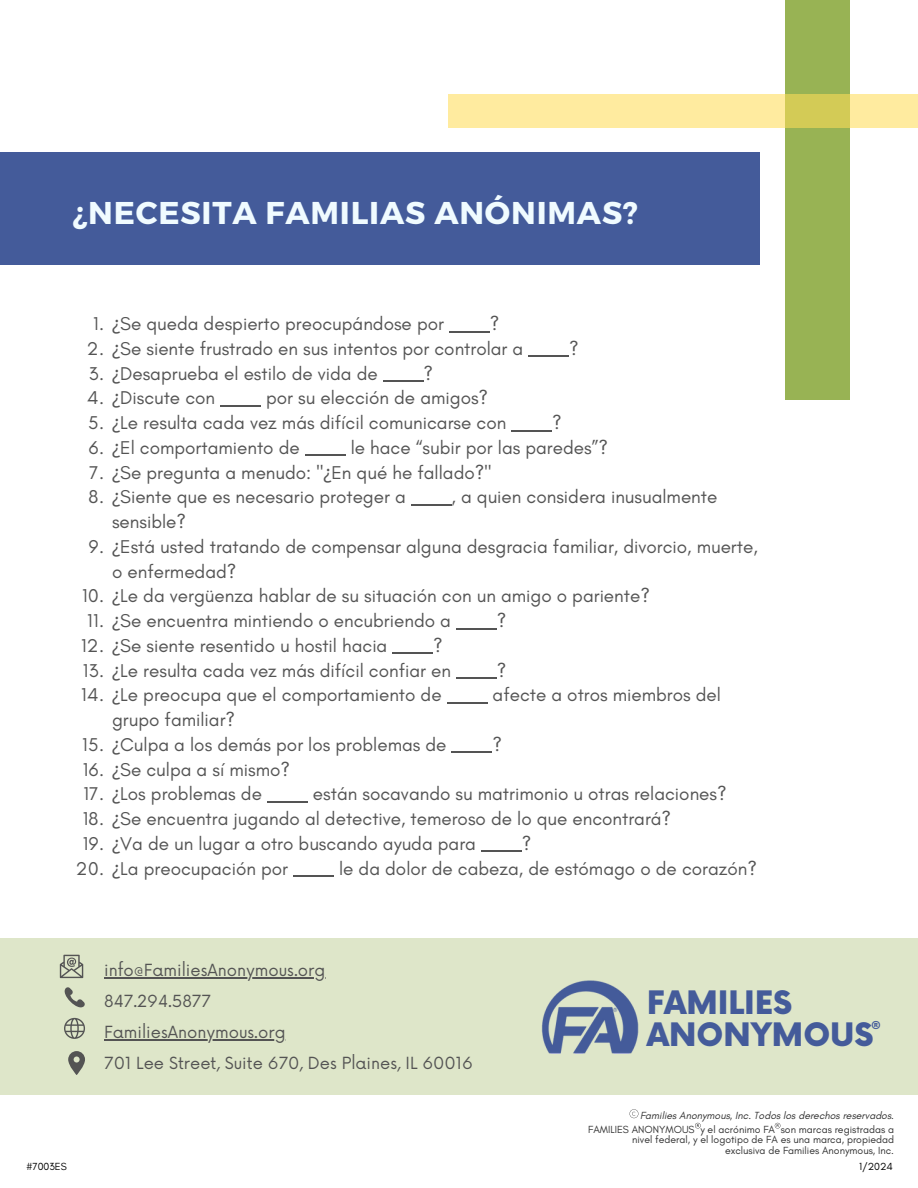
<style>
.page{position:relative;width:918px;height:1188px;background:#fff}
.page>*{position:absolute;margin:0;border:0;box-sizing:border-box;transform-origin:0 0}
.t1{font:700 31.5px "Montserrat";letter-spacing:.025em;color:#f0fbff}
.t2{font:900 31.5px/31.5px "Now";color:#445b9a}
.t3{font:18.9px/24.8px "Glacial Indifference";color:#545454}
.t4{font:16.35px/31.2px "Now";color:#545454}
.t5{font:10.5px/10.5px "Glacial Indifference";color:#323232;text-align:right}
.t6{font:italic 10.5px "Glacial Indifference";color:#323232}
.t7{font:10.5px "Glacial Indifference";color:#000}
.s1{font-family:"Noto Sans"}
</style>
<div class="page">
<div style="left:0;top:152px;width:760px;height:112px;background:#445b9a"></div>
<hr style="left:449px;top:331px;width:41px;height:1px;background:#545454">
<hr style="left:528px;top:356px;width:41px;height:1px;background:#545454">
<hr style="left:383px;top:381px;width:41px;height:1px;background:#545454">
<hr style="left:220px;top:405px;width:41px;height:2px;background:#545454">
<hr style="left:511px;top:430px;width:41px;height:1px;background:#545454">
<hr style="left:305px;top:455px;width:41px;height:1px;background:#545454">
<hr style="left:411px;top:504px;width:41px;height:2px;background:#545454">
<hr style="left:456px;top:628px;width:41px;height:1px;background:#545454">
<hr style="left:393px;top:653px;width:40px;height:1px;background:#545454">
<hr style="left:456px;top:678px;width:41px;height:1px;background:#545454">
<hr style="left:447px;top:702px;width:41px;height:2px;background:#545454">
<hr style="left:452px;top:752px;width:40px;height:1px;background:#545454">
<hr style="left:267px;top:801px;width:41px;height:2px;background:#545454">
<hr style="left:481px;top:851px;width:41px;height:1px;background:#545454">
<hr style="left:293px;top:876px;width:41px;height:1px;background:#545454">
<div style="left:785px;top:0;width:65px;height:399px;background:#98b354"></div>
<svg style="left:449px;top:94px;width:469px;height:33px;background:#f8e694"></svg>
<svg style="left:630px;top:1109px;width:8px;height:9px"></svg>
<svg style="left:775px;top:1123px;width:5px;height:5px"></svg>
<svg style="left:695px;top:1123px;width:6px;height:5px"></svg>
<div style="left:0;top:939px;width:918px;height:156px;background:#dee6c9"></div>
<svg style="left:68px;top:1051px;width:17px;height:24px"></svg>
<svg style="left:64px;top:1018px;width:21px;height:21px"></svg>
<svg style="left:60px;top:955px;width:23px;height:23px"></svg>
<svg style="left:64px;top:987px;width:21px;height:21px"></svg>
<hr style="left:104px;top:977px;width:221px;height:1px;background:#545454">
<hr style="left:104px;top:1039px;width:182px;height:1px;background:#545454">
<img style="left:542px;top:980px;width:96px;height:73px">
<h1 class="t1" style="left:73px;top:193px;width:567px">¿NECESITA FAMILIAS ANÓNIMAS?</h1>
<p class="t3" style="left:93px;top:311px;width:352px">1. <span class="s1">¿</span>Se queda despierto preocupándose por</p>
<p class="t3" style="left:490px;top:311px;width:11px">?</p>
<p class="t3" style="left:87px;top:336px;width:438px">2. <span class="s1">¿</span>Se siente frustrado en sus intentos por controlar a</p>
<p class="t3" style="left:569px;top:336px;width:11px">?</p>
<p class="t3" style="left:89px;top:361px;width:290px">3. <span class="s1">¿</span>Desaprueba el estilo de vida de</p>
<p class="t3" style="left:424px;top:361px;width:11px">?</p>
<p class="t3" style="left:87px;top:385px;width:129px">4. <span class="s1">¿</span>Discute con</p>
<p class="t3" style="left:266px;top:385px;width:224px">por su elección de amigos?</p>
<p class="t3" style="left:88px;top:410px;width:420px">5. <span class="s1">¿</span>Le resulta cada vez más difícil comunicarse con</p>
<p class="t3" style="left:552px;top:410px;width:11px">?</p>
<p class="t3" style="left:89px;top:435px;width:212px">6. <span class="s1">¿</span>El comportamiento de</p>
<p class="t3" style="left:351px;top:435px;width:259px">le hace “subir por las paredes”?</p>
<p class="t3" style="left:89px;top:460px;width:403px">7. <span class="s1">¿</span>Se pregunta a menudo: "<span class="s1">¿</span>En qué he fallado?"</p>
<p class="t3" style="left:89px;top:484px;width:319px">8. <span class="s1">¿</span>Siente que es necesario proteger a</p>
<p class="t3" style="left:452px;top:484px;width:267px">, a quien considera inusualmente</p>
<p class="t3" style="left:112px;top:509px;width:76px">sensible?</p>
<p class="t3" style="left:112px;top:534px;width:647px;text-indent:-23px">9. <span class="s1">¿</span>Está usted tratando de compensar alguna desgracia familiar, divorcio, muerte, o enfermedad?</p>
<p class="t3" style="left:82px;top:583px;width:569px">10. <span class="s1">¿</span>Le da vergüenza hablar de su situación con un amigo o pariente?</p>
<p class="t3" style="left:87px;top:608px;width:365px">11. <span class="s1">¿</span>Se encuentra mintiendo o encubriendo a</p>
<p class="t3" style="left:497px;top:608px;width:11px">?</p>
<p class="t3" style="left:81px;top:633px;width:308px">12. <span class="s1">¿</span>Se siente resentido u hostil hacia</p>
<p class="t3" style="left:433px;top:633px;width:11px">?</p>
<p class="t3" style="left:83px;top:658px;width:370px">13. <span class="s1">¿</span>Le resulta cada vez más difícil confiar en</p>
<p class="t3" style="left:497px;top:658px;width:11px">?</p>
<p class="t3" style="left:81px;top:682px;width:362px">14. <span class="s1">¿</span>Le preocupa que el comportamiento de</p>
<p class="t3" style="left:493px;top:682px;width:230px">afecte a otros miembros del</p>
<p class="t3" style="left:112px;top:707px;width:125px">grupo familiar?</p>
<p class="t3" style="left:82px;top:732px;width:366px">15. <span class="s1">¿</span>Culpa a los demás por los problemas de</p>
<p class="t3" style="left:492px;top:732px;width:11px">?</p>
<p class="t3" style="left:83px;top:757px;width:209px">16. <span class="s1">¿</span>Se culpa a sí mismo?</p>
<p class="t3" style="left:83px;top:781px;width:180px">17. <span class="s1">¿</span>Los problemas de</p>
<p class="t3" style="left:313px;top:781px;width:415px">están socavando su matrimonio u otras relaciones?</p>
<p class="t3" style="left:83px;top:806px;width:590px">18. <span class="s1">¿</span>Se encuentra jugando al detective, temeroso de lo que encontrará?</p>
<p class="t3" style="left:83px;top:831px;width:395px">19. <span class="s1">¿</span>Va de un lugar a otro buscando ayuda para</p>
<p class="t3" style="left:522px;top:831px;width:11px">?</p>
<p class="t3" style="left:76px;top:856px;width:214px">20. <span class="s1">¿</span>La preocupación por</p>
<p class="t3" style="left:339px;top:856px;width:419px">le da dolor de cabeza, de estómago o de corazón?</p>
<p class="t4" style="left:104px;top:955px;width:370px">info@FamiliesAnonymous.org<br>847.294.5877<br>FamiliesAnonymous.org<br>701 Lee Street, Suite 670, Des Plaines, IL 60016</p>
<h1 class="t2" style="left:647px;top:989px;width:236px">FAMILIES<br>ANONYMOUS<sup>®</sup></h1>
<p class="t6" style="left:640px;top:1109px;width:256px">Families Anonymous, Inc. Todos los derechos reservados.</p>
<p class="t5" style="left:588px;top:1124px;width:307px">FAMILIES ANONYMOUS y el acrónimo FA son marcas registradas a nivel federal, y el logotipo de FA es una marca, propiedad<br>exclusiva de Families Anonymous, Inc.</p>
<p class="t7" style="left:27px;top:1160px;width:42px">#7003ES</p>
<p class="t7" style="left:859px;top:1160px;width:35px">1/2024</p>
</div>
